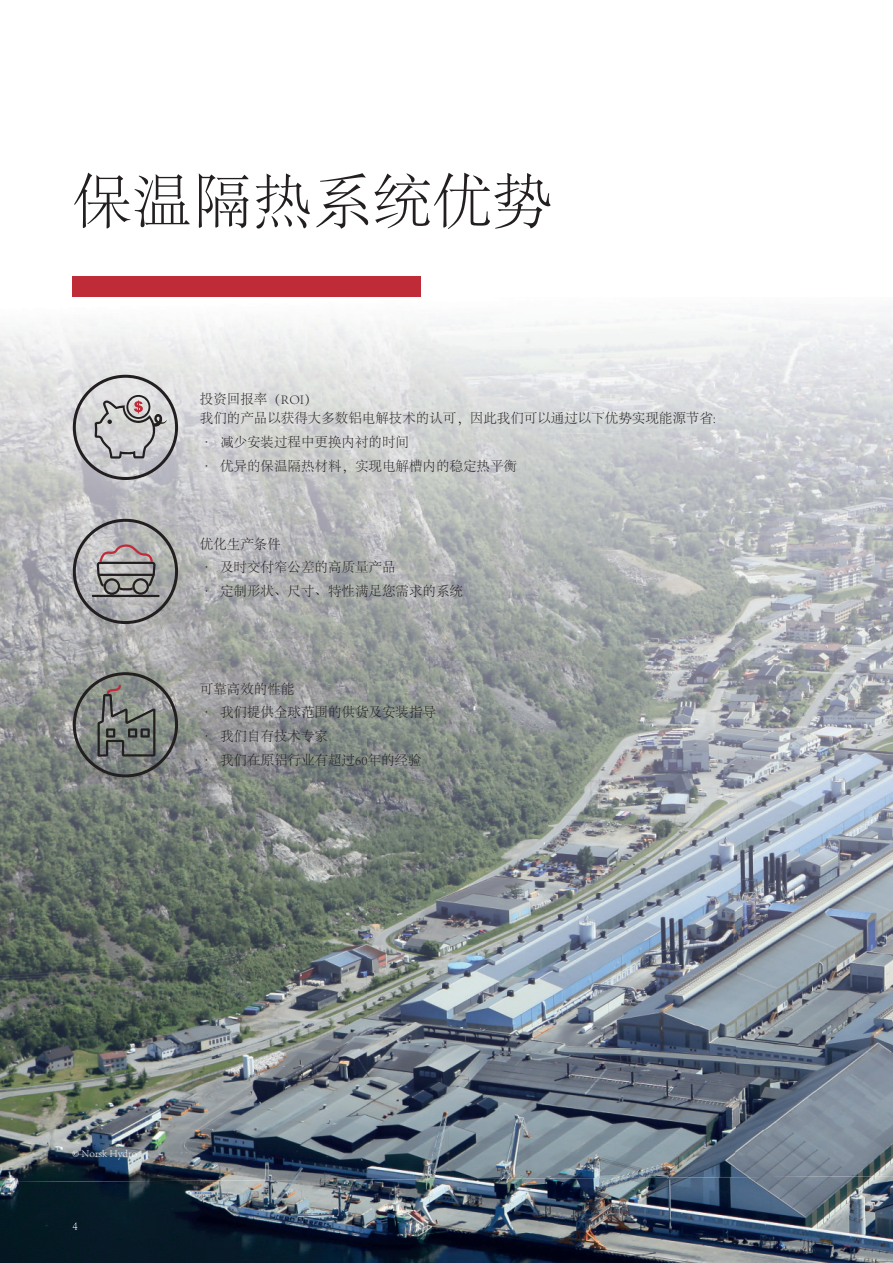
<style>
.page{position:relative;width:893px;height:1263px;background:#fff}
.page>*{position:absolute;margin:0;border:0;box-sizing:border-box;transform-origin:0 0}
.t1{font:300 60px "Adobe Song Std";color:#231f20}
.t2{font:300 13.5px/23.7px "Adobe Song Std";color:#231f20}
.t3{font:300 10.5px "Adobe Song Std";color:#fff}
</style>
<div class="page">
<div style="left:72px;top:276px;width:349px;height:22px;background:#bf2b37"></div>
<img style="left:0;top:1177px;width:893px;height:86px">
<img style="left:0;top:310px;width:736px;height:872px">
<img style="left:735px;top:309px;width:158px;height:868px">
<svg style="left:73px;top:375px;width:105px;height:105px;background:#b8b7b9"></svg>
<svg style="left:73px;top:519px;width:105px;height:105px;background:#9e9c9d"></svg>
<svg style="left:73px;top:672px;width:105px;height:105px;background:#797c79"></svg>
<svg style="left:73px;top:1222px;width:4px;height:7px"></svg>
<h1 class="t1" style="left:72px;top:169px;width:482px">保温隔热系统优势</h1>
<p class="t2" style="left:200px;top:389px;width:518px;line-height:19.5px">投资回报率（ROI）<br>我们的产品以获得大多数铝电解技术的认可，因此我们可以通过以下优势实现能源节省:</p>
<p class="t2" style="left:200px;top:430px;width:319px">· 减少安装过程中更换内衬的时间<br>· 优异的保温隔热材料，实现电解槽内的稳定热平衡</p>
<p class="t2" style="left:200px;top:532px;width:265px">优化生产条件<br>· 及时交付窄公差的高质量产品<br>· 定制形状、尺寸、特性满足您需求的系统</p>
<p class="t2" style="left:200px;top:677px;width:238px">可靠高效的性能<br>· 我们提供全球范围的供货及安装指导· 我们自有技术专家<br>· 我们在原铝行业有超过60年的经验</p>
<p class="t3" style="left:72px;top:1147px;width:66px">© Norsk Hydro</p>
</div>
